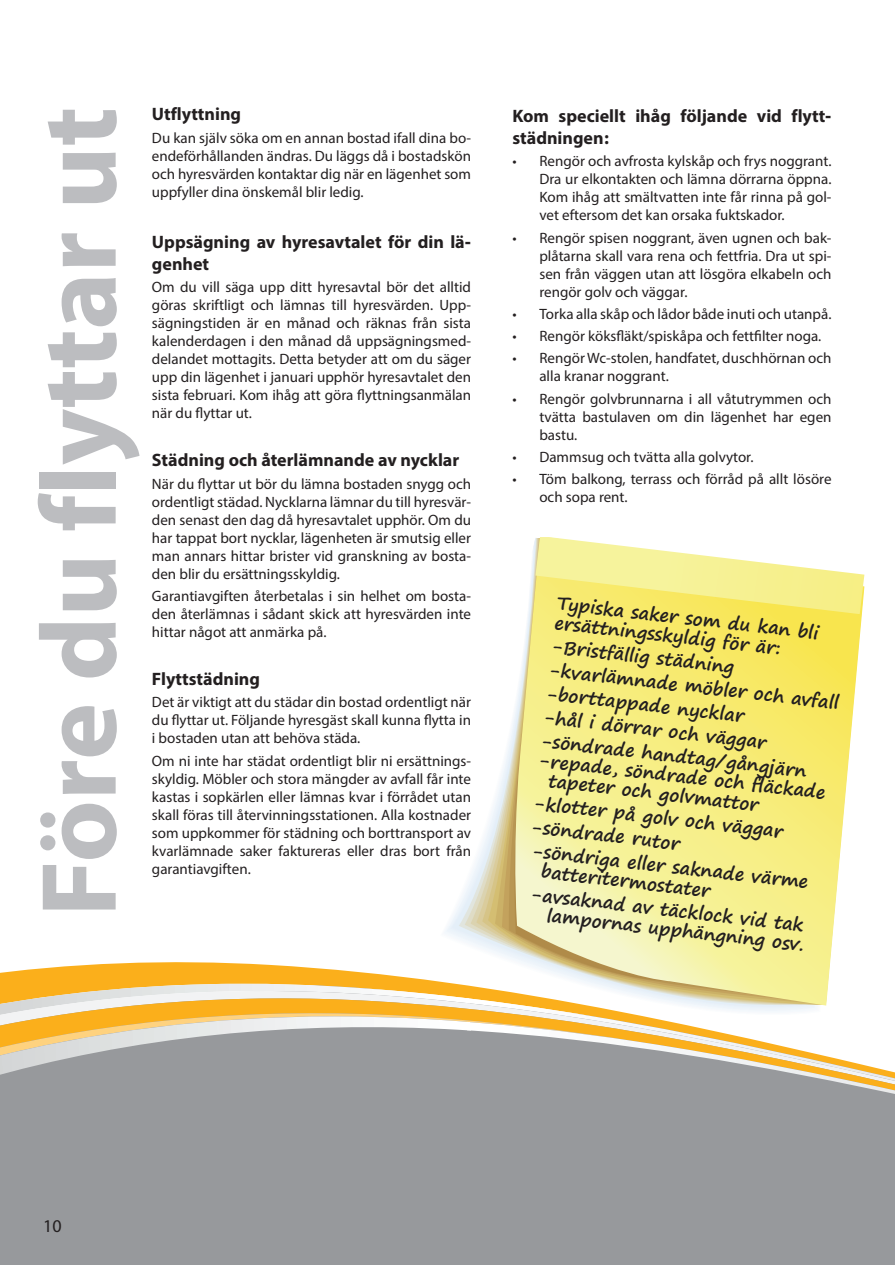
<style>
.page{position:relative;width:895px;height:1265px;background:#fff}
.page>*{position:absolute;margin:0;border:0;box-sizing:border-box;transform-origin:0 0}
.t1{font:700 108px "Myriad Hebrew";color:#bcbdc0}
.t2{font:700 18px/23.9px "Segoe Print";color:#231f20}
.t3{font:700 18px/21.6px "Myriad Hebrew";color:#231f20}
.t4{font:18px "Myriad Pro";color:#231f20}
.t5{font:15px/18px "Myriad Pro";color:#231f20;text-align:justify}
</style>
<div class="page">
<svg style="left:0;top:962px;width:439px;height:21px;fill:#fbaf1b"></svg>
<div style="left:0;top:993px;width:894px;height:271px;background:#97999c"></div>
<svg style="left:0;top:1007px;width:439px;height:9px;background:#f7bd4d"></svg>
<svg style="left:0;top:1016px;width:894px;height:82px;background:#b6afa2"></svg>
<svg style="left:453px;top:904px;width:393px;height:125px"></svg>
<svg style="left:459px;top:893px;width:390px;height:131px"></svg>
<svg style="left:464px;top:879px;width:388px;height:140px"></svg>
<svg style="left:470px;top:863px;width:385px;height:151px"></svg>
<svg style="left:476px;top:846px;width:381px;height:163px"></svg>
<svg style="left:511px;top:541px;width:353px;height:464px;background:#f5ed94"></svg>
<svg style="left:535px;top:537px;width:329px;height:77px"></svg>
<h1 class="t1" style="left:19px;top:916px;width:811px;rotate:-90deg">Före du flyttar ut</h1>
<p class="t3" style="left:152px;top:104px;width:91px">Utflyttning</p>
<p class="t5" style="left:152px;top:128px;width:320px">Du kan själv söka om en annan bostad ifall dina bo&shy;endeförhållanden ändras. Du läggs då i bostadskön och hyresvärden kontaktar dig när en lägenhet som uppfyller dina önskemål blir ledig.</p>
<p class="t3" style="left:152px;top:232px;width:320px">Uppsägning av hyresavtalet för din lä&shy;genhet</p>
<p class="t5" style="left:152px;top:278px;width:320px">Om du vill säga upp ditt hyresavtal bör det alltid göras skriftligt och lämnas till hyresvärden. Upp&shy;sägningstiden är en månad och räknas från sista kalenderdagen i den månad då uppsägningsmed&shy;delandet mottagits. Detta betyder att om du säger upp din lägenhet i januari upphör hyresavtalet den sista februari. Kom ihåg att göra flyttningsanmälan när du flyttar ut.</p>
<p class="t3" style="left:152px;top:450px;width:309px">Städning och återlämnande av nycklar</p>
<p class="t5" style="left:152px;top:474px;width:320px">När du flyttar ut bör du lämna bostaden snygg och ordentligt städad. Nycklarna lämnar du till hyresvär&shy;den senast den dag då hyresavtalet upphör. Om du har tappat bort nycklar, lägenheten är smutsig eller man annars hittar brister vid granskning av bosta&shy;den blir du ersättningsskyldig.</p>
<p class="t5" style="left:152px;top:586px;width:320px">Garantiavgiften återbetalas i sin helhet om bosta&shy;den återlämnas i sådant skick att hyresvärden inte hittar något att anmärka på.</p>
<p class="t3" style="left:152px;top:669px;width:109px">Flyttstädning</p>
<p class="t5" style="left:152px;top:693px;width:320px">Det är viktigt att du städar din bostad ordentligt när du flyttar ut. Följande hyresgäst skall kunna flytta in i bostaden utan att behöva städa.</p>
<p class="t5" style="left:152px;top:751px;width:320px">Om ni inte har städat ordentligt blir ni ersättnings&shy;skyldig. Möbler och stora mängder av avfall får inte kastas i sopkärlen eller lämnas kvar i förrådet utan skall föras till återvinningsstationen. Alla kostnader som uppkommer för städning och borttransport av kvarlämnade saker faktureras eller dras bort från garantiavgiften.</p>
<p class="t3" style="left:512px;top:107px;width:320px">Kom speciellt ihåg följande vid flytt&shy;städningen:</p>
<p class="t5" style="left:539px;top:152px;width:293px;text-indent:-27px">• Rengör och avfrosta kylskåp och frys noggrant.<br>Dra ur elkontakten och lämna dörrarna öppna.<br>Kom ihåg att smältvatten inte får rinna på gol&shy;vet eftersom det kan orsaka fuktskador.</p>
<p class="t5" style="left:539px;top:228px;width:293px;text-indent:-27px">• Rengör spisen noggrant, även ugnen och bak&shy;plåtarna skall vara rena och fettfria. Dra ut spi&shy;sen från väggen utan att lösgöra elkabeln och rengör golv och väggar.</p>
<p class="t5" style="left:512px;top:304px;width:320px">• Torka alla skåp och lådor både inuti och utanpå.</p>
<p class="t5" style="left:512px;top:327px;width:310px">• Rengör köksfläkt/spiskåpa och fettfilter noga.</p>
<p class="t5" style="left:539px;top:349px;width:293px;text-indent:-27px">• Rengör Wc-stolen, handfatet, duschhörnan och alla kranar noggrant.</p>
<p class="t5" style="left:539px;top:389px;width:293px;text-indent:-27px">• Rengör golvbrunnarna i all våtutrymmen och tvätta bastulaven om din lägenhet har egen bastu.</p>
<p class="t5" style="left:512px;top:447px;width:242px">• Dammsug och tvätta alla golvytor.</p>
<p class="t5" style="left:539px;top:470px;width:293px;text-indent:-27px">• Töm balkong, terrass och förråd på allt lösöre och sopa rent.</p>
<p class="t2" style="left:557px;top:593px;width:265px;line-height:19.4px;rotate:6deg">Typiska saker som du kan bli ersättningsskyldig för är:</p>
<p class="t2" style="left:552px;top:634px;width:293px;rotate:6deg">-Bristfällig städning -kvarlämnade möbler och avfall -borttappade nycklar<br>-hål i dörrar och väggar -söndrade handtag/gångjärn</p>
<p class="t2" style="left:551px;top:752px;width:278px;line-height:19.2px;text-indent:-11px;rotate:6deg">-repade, söndrade och fl äckade tapeter och golvmattor</p>
<p class="t2" style="left:535px;top:791px;width:282px;rotate:6deg">-klotter på golv och väggar -söndrade rutor<br>-söndriga eller saknade värme</p>
<p class="t2" style="left:535px;top:858px;width:275px;line-height:24.3px;text-indent:7px;rotate:6deg">batteritermostater -avsaknad av täcklock vid tak</p>
<p class="t2" style="left:548px;top:904px;width:260px;rotate:6deg">lampornas upphängning osv.</p>
<p class="t4" style="left:43px;top:1214px;width:20px">10</p>
</div>
